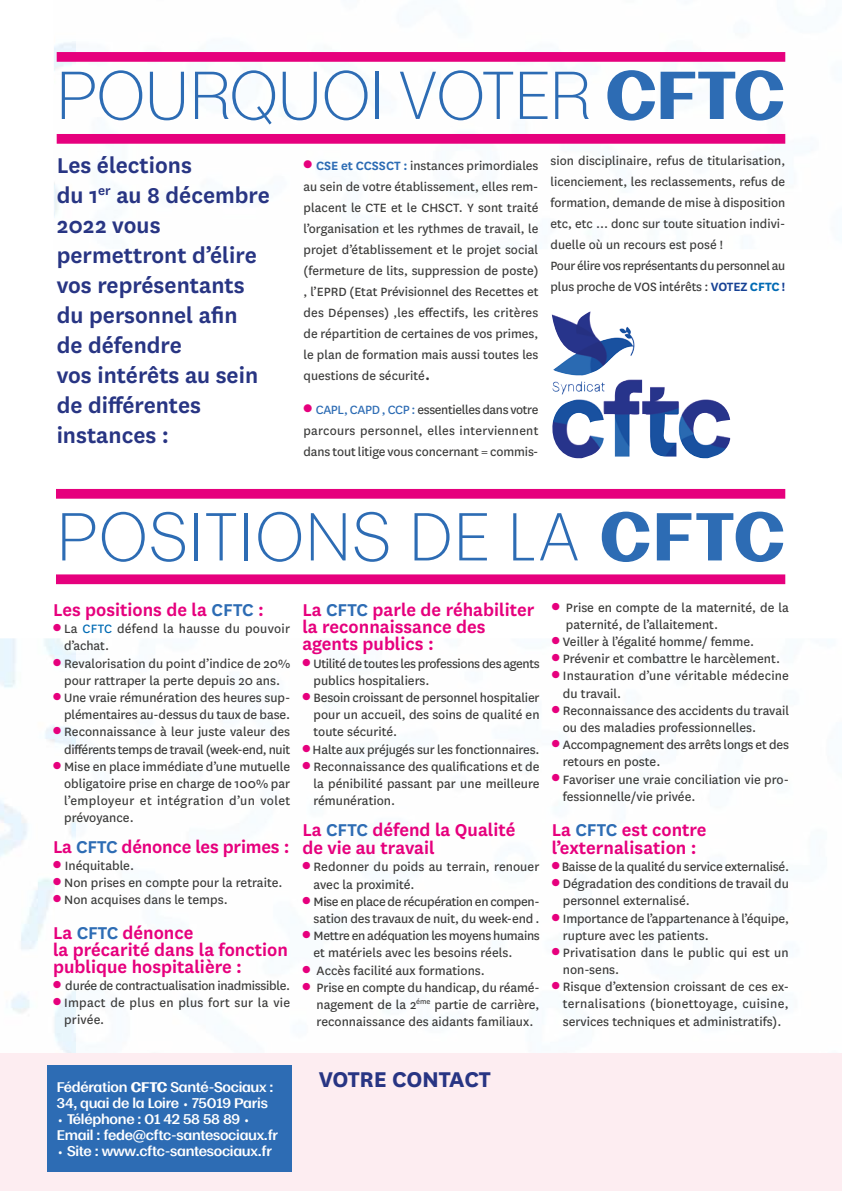
<style>
.page{position:relative;width:842px;height:1191px;background:#fff}
.page>*{position:absolute;margin:0;border:0;box-sizing:border-box;transform-origin:0 0}
.t1{font:300 63px "Moriston Personal";letter-spacing:.02em;color:#2d6cb4}
.t2{font:300 63px "Moriston Personal";letter-spacing:-.01em;color:#2d6cb4}
.t3{font:600 25px/30px "National";color:#283583}
.t4{font:700 25px "National";letter-spacing:-.01em;color:#283583}
.t5{font:600 20px/17.2px "National";color:#e6007d}
.t6{font:14.1px/17.2px "National";color:#3c3c3b}
.t7{font:14.1px/17.2px "National";letter-spacing:-.02em;color:#3c3c3b}
.t8{font:14.1px/17.2px "National";letter-spacing:-.025em;color:#3c3c3b}
.t9{font:14.1px/17.2px "National";letter-spacing:.02em;color:#3c3c3b}
.t10{font:14px/21px "National";color:#3c3c3b;text-align:justify}
.t11{font:600 13px/16px "Moriston Personal";letter-spacing:-.02em;color:#fff}
.s1{font-weight:700}
.s2{color:#e6007d}
.s3{font-weight:600;color:#2d6cb4}
.s4{font-size:20px}
.s5{color:#2d6cb4}
.s6{font-weight:600;color:#164194}
.s7{font-weight:700;color:#006bb4}
.s8{color:#006bb4}
.s9{font-weight:400}
</style>
<div class="page">
<div style="left:57px;top:52px;width:728px;height:10px;background:#e6007d"></div>
<div style="left:56px;top:489px;width:729px;height:10px;background:#e6007d"></div>
<div style="left:57px;top:134px;width:728px;height:10px;background:#e6007d"></div>
<div style="left:56px;top:574px;width:729px;height:10px;background:#e6007d"></div>
<div style="left:0;top:1054px;width:842px;height:137px;background:#fdedf1"></div>
<img style="left:552px;top:311px;width:131px;height:145px">
<div style="left:47px;top:1065px;width:245px;height:106px;background:#2d6cb4"></div>
<h1 class="t2" style="left:56px;top:43px;width:731px">POURQUOI VOTER <span class="s1">CFTC</span></h1>
<h2 class="t3" style="left:57px;top:149px;width:215px">Les élections<br>du 1<sup>er</sup> au 8 décembre<br>2022 vous permettront d’élire vos représentants du personnel afin<br>de défendre<br>vos intérêts au sein de différentes instances :</h2>
<p class="t10" style="left:304px;top:154px;width:236px"><span class="s2">●</span> <span class="s3">CSE et CCSSCT :</span> instances primordiales au sein de votre établissement, elles rem&shy;placent le CTE et le CHSCT. Y sont traité l’organisation et les rythmes de travail, le projet d’établissement et le projet social (fermeture de lits, suppression de poste) , l’EPRD (Etat Prévisionnel des Recettes et des Dépenses) ,les effectifs, les critères de répartition de certaines de vos primes, le plan de formation mais aussi toutes les questions de sécurité<span class="s4">.</span></p>
<p class="t10" style="left:304px;top:398px;width:236px"><span class="s2">●</span> <span class="s5">CAPL, CAPD , CCP :</span> essentielles dans votre parcours personnel, elles interviennent dans tout litige vous concernant = commis-</p>
<p class="t10" style="left:550px;top:149px;width:236px;text-align:left">sion disciplinaire, refus de titularisation, licenciement, les reclassements, refus de formation, demande de mise à disposition etc, etc … donc sur toute situation indivi&shy;duelle où un recours est posé !<br>Pour élire vos représentants du personnel au plus proche de VOS intérêts : <span class="s6">VOTEZ</span> <span class="s7">CFTC</span> <span class="s6">!</span></p>
<h1 class="t1" style="left:56px;top:485px;width:730px">POSITIONS DE LA <span class="s1">CFTC</span></h1>
<h3 class="t5" style="left:53px;top:600px;width:212px">Les positions de la <span class="s5">CFTC</span> :</h3>
<p class="t9" style="left:64px;top:619px;width:228px;text-indent:-11px"><span class="s2">●</span> La <span class="s8">CFTC</span> défend la hausse du pouvoir d’achat.</p>
<p class="t6" style="left:53px;top:654px;width:239px;text-align:center"><span class="s2">●</span> Revalorisation du point d’indice de 20% pour rattraper la perte depuis 20 ans.</p>
<p class="t6" style="left:53px;top:688px;width:239px;text-align:right"><span class="s2">●</span> Une vraie rémunération des heures sup&shy;plémentaires au-dessus du taux de base.</p>
<p class="t6" style="left:53px;top:722px;width:239px;text-align:right"><span class="s2">●</span> Reconnaissance à leur juste valeur des différents temps de travail (week-end, nuit</p>
<p class="t6" style="left:64px;top:757px;width:228px;text-align:justify;text-indent:-11px"><span class="s2">●</span> Mise en place immédiate d’une mutuelle obligatoire prise en charge de 100% par l’employeur et intégration d’un volet prévoyance.</p>
<h3 class="t5" style="left:53px;top:836px;width:238px">La <span class="s5">CFTC</span> dénonce les primes :</h3>
<p class="t6" style="left:53px;top:856px;width:83px"><span class="s2">●</span> Inéquitable.</p>
<p class="t6" style="left:53px;top:873px;width:231px"><span class="s2">●</span> Non prises en compte pour la retraite.</p>
<p class="t6" style="left:53px;top:890px;width:176px"><span class="s2">●</span> Non acquises dans le temps.</p>
<h3 class="t5" style="left:53px;top:922px;width:236px">La <span class="s5">CFTC</span> dénonce<br>la précarité dans la fonction publique hospitalière :</h3>
<p class="t7" style="left:53px;top:976px;width:239px"><span class="s2">●</span> durée de contractualisation inadmissible.</p>
<p class="t9" style="left:64px;top:993px;width:228px;text-indent:-11px"><span class="s2">●</span> Impact de plus en plus fort sur la vie privée.</p>
<h3 class="t5" style="left:302px;top:600px;width:233px">La <span class="s5">CFTC</span> parle de réhabiliter la reconnaissance des agents publics :</h3>
<p class="t8" style="left:313px;top:654px;width:228px;text-indent:-11px"><span class="s2">●</span> Utilité de toutes les professions des agents publics hospitaliers.</p>
<p class="t6" style="left:313px;top:688px;width:228px;text-align:justify;text-indent:-11px"><span class="s2">●</span> Besoin croissant de personnel hospitalier pour un accueil, des soins de qualité en toute sécurité.</p>
<p class="t6" style="left:302px;top:740px;width:239px"><span class="s2">●</span> Halte aux préjugés sur les fonctionnaires.</p>
<p class="t6" style="left:313px;top:757px;width:228px;text-align:justify;text-indent:-11px"><span class="s2">●</span> Reconnaissance des qualifications et de la pénibilité passant par une meilleure rémunération.</p>
<h3 class="t5" style="left:302px;top:820px;width:215px;line-height:18px">La <span class="s5">CFTC</span> défend la Qualité de vie au travail</h3>
<p class="t6" style="left:313px;top:858px;width:227px;text-indent:-11px"><span class="s2">●</span> Redonner du poids au terrain, renouer avec la proximité.</p>
<p class="t8" style="left:302px;top:892px;width:239px;text-align:right"><span class="s2">●</span> Mise en place de récupération en compen&shy;sation des travaux de nuit, du week-end .</p>
<p class="t7" style="left:313px;top:926px;width:228px;text-indent:-11px"><span class="s2">●</span> Mettre en adéquation les moyens humains et matériels avec les besoins réels.</p>
<p class="t6" style="left:302px;top:961px;width:184px"><span class="s2">●</span> Accès facilité aux formations.</p>
<p class="t6" style="left:317px;top:978px;width:225px;text-align:justify;text-indent:-14px"><span class="s2">●</span> Prise en compte du handicap, du réamé&shy;nagement de la 2<sup>éme</sup> partie de carrière, reconnaissance des aidants familiaux.</p>
<p class="t6" style="left:566px;top:598px;width:224px;text-indent:-14px"><span class="s2">●</span> Prise en compte de la maternité, de la paternité, de l’allaitement.</p>
<p class="t6" style="left:552px;top:632px;width:204px"><span class="s2">●</span> Veiller à l’égalité homme/ femme.</p>
<p class="t6" style="left:552px;top:649px;width:230px"><span class="s2">●</span> Prévenir et combattre le harcèlement.</p>
<p class="t6" style="left:563px;top:667px;width:228px;text-indent:-11px"><span class="s2">●</span> Instauration d’une véritable médecine du travail.</p>
<p class="t6" style="left:563px;top:701px;width:228px;text-indent:-11px"><span class="s2">●</span> Reconnaissance des accidents du travail ou des maladies professionnelles.</p>
<p class="t6" style="left:563px;top:735px;width:228px;text-indent:-11px"><span class="s2">●</span> Accompagnement des arrêts longs et des retours en poste.</p>
<p class="t6" style="left:563px;top:770px;width:228px;text-indent:-11px"><span class="s2">●</span> Favoriser une vraie conciliation vie pro&shy;fessionnelle/vie privée.</p>
<h3 class="t5" style="left:552px;top:819px;width:156px;line-height:18px">La <span class="s5">CFTC</span> est contre l’externalisation :</h3>
<p class="t7" style="left:552px;top:857px;width:239px"><span class="s2">●</span> Baisse de la qualité du service externalisé.</p>
<p class="t6" style="left:563px;top:874px;width:228px;text-indent:-11px"><span class="s2">●</span> Dégradation des conditions de travail du personnel externalisé.</p>
<p class="t6" style="left:563px;top:909px;width:228px;text-indent:-11px"><span class="s2">●</span> Importance de l’appartenance à l’équipe, rupture avec les patients.</p>
<p class="t6" style="left:563px;top:943px;width:227px;text-indent:-11px"><span class="s2">●</span> Privatisation dans le public qui est un non-sens.</p>
<p class="t6" style="left:563px;top:977px;width:227px;text-align:justify;text-indent:-11px"><span class="s2">●</span> Risque d’extension croissant de ces ex&shy;ternalisations (bionettoyage, cuisine, services techniques et administratifs).</p>
<p class="t11" style="left:57px;top:1077px;width:218px">Fédération <span class="s1">CFTC</span> Santé-Sociaux :<br>34, quai de la Loire <span class="s9">•</span> 75019 Paris</p>
<p class="t11" style="left:57px;top:1109px;width:223px"><span class="s9">•</span> Téléphone : 01 42 58 58 89 <span class="s9">•<br></span>Email : fede@cftc-santesociaux.fr</p>
<p class="t11" style="left:57px;top:1141px;width:217px"><span class="s9">•</span> Site : www.cftc-santesociaux.fr</p>
<h2 class="t4" style="left:319px;top:1061px;width:173px">VOTRE CONTACT</h2>
</div>
